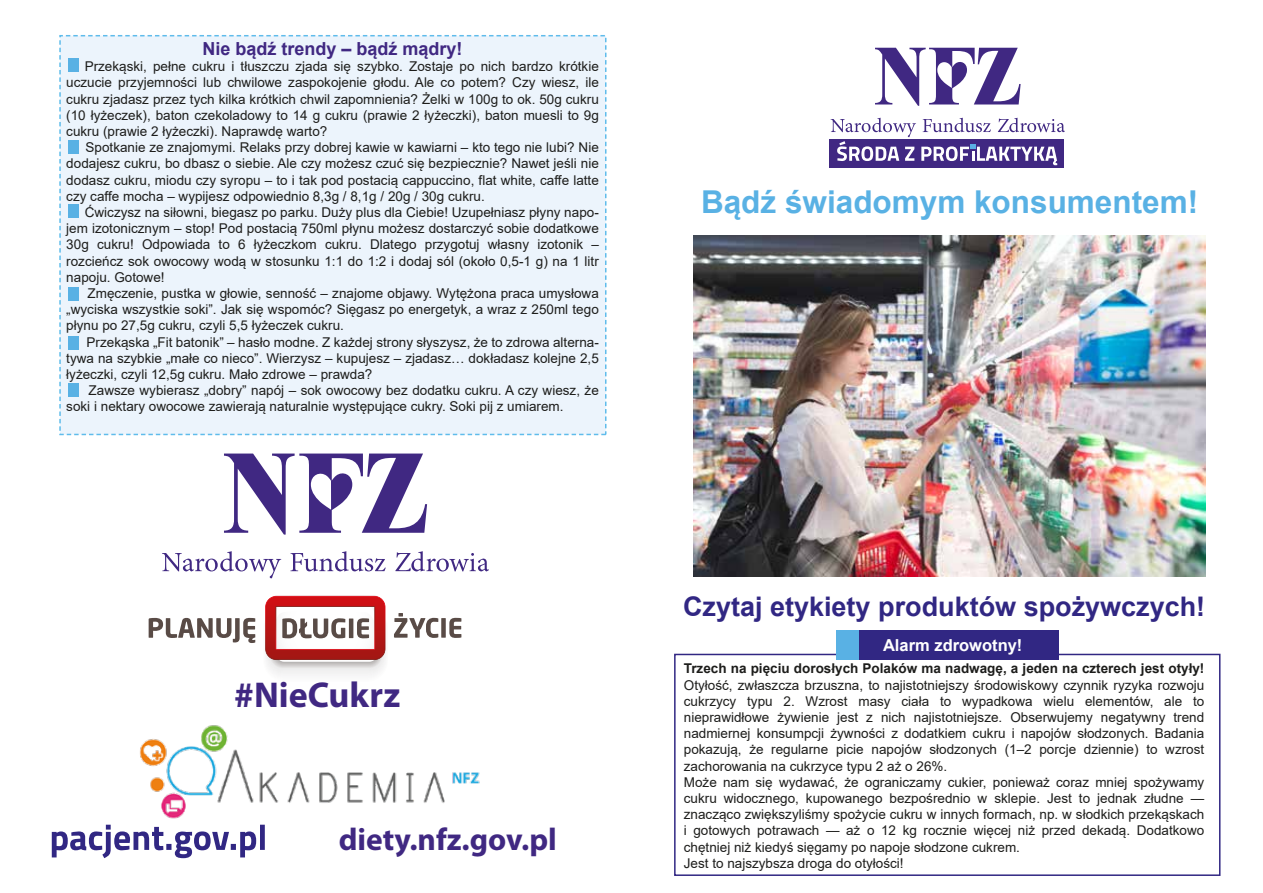
<style>
.page{position:relative;width:1263px;height:893px;background:#fff}
.page>*{position:absolute;margin:0;border:0;box-sizing:border-box;transform-origin:0 0}
.t1{font:700 36px "Myriad Pro";color:#402882}
.t2{font:700 31.5px "Arial";color:#59b1e4}
.t3{font:700 31.5px "Myriad Pro";color:#402882}
.t4{font:700 27px "Arial";color:#312783}
.t5{font:700 18px "Arial";color:#402882}
.t6{font:700 16.5px "Arial";color:#fff}
.t7{font:13.5px/16.2px "Arial";color:#1d1d1b;text-align:justify}
.t8{font:700 13.5px "Arial";color:#1d1d1b}
</style>
<div class="page">
<div style="left:674px;top:654px;width:546px;height:222px;border:2px solid #312783"></div>
<svg style="left:265px;top:595px;width:121px;height:80px"></svg>
<svg style="left:149px;top:618px;width:106px;height:25px"></svg>
<svg style="left:394px;top:613px;width:44px;height:25px"></svg>
<div style="left:441px;top:618px;width:5px;height:20px;background:#594b46"></div>
<svg style="left:449px;top:618px;width:12px;height:20px"></svg>
<svg style="left:52px;top:825px;width:213px;height:33px"></svg>
<div style="left:859px;top:630px;width:199px;height:30px;background:#312783"></div>
<div style="left:836px;top:630px;width:23px;height:30px;background:#59b1e4"></div>
<div style="left:829px;top:139px;width:235px;height:28px;background:#402882"></div>
<svg style="left:830px;top:48px;width:235px;height:117px"></svg>
<img style="left:122px;top:725px;width:358px;height:110px">
<img style="left:694px;top:235px;width:511px;height:342px">
<div style="left:59px;top:35px;width:547px;height:400px;background:#ecf4fc;border:2px dashed #5fbceb"></div>
<div style="left:68px;top:58px;width:10px;height:13px;background:#59b1e4"></div>
<div style="left:68px;top:140px;width:10px;height:13px;background:#59b1e4"></div>
<div style="left:68px;top:204px;width:10px;height:14px;background:#59b1e4"></div>
<div style="left:68px;top:287px;width:10px;height:13px;background:#59b1e4"></div>
<div style="left:68px;top:337px;width:10px;height:13px;background:#59b1e4"></div>
<div style="left:68px;top:383px;width:10px;height:14px;background:#59b1e4"></div>
<svg style="left:162px;top:454px;width:327px;height:124px"></svg>
<h3 class="t5" style="left:203px;top:36px;width:262px">Nie bądź trendy – bądź mądry!</h3>
<p class="t7" style="left:66px;top:58px;width:534px;text-indent:18px">Przekąski, pełne cukru i tłuszczu zjada się szybko. Zostaje po nich bardzo krótkie uczucie przyjemności lub chwilowe zaspokojenie głodu. Ale co potem? Czy wiesz, ile cukru zjadasz przez tych kilka krótkich chwil zapomnienia? Żelki w 100g to ok. 50g cukru (10 łyżeczek), baton czekoladowy to 14 g cukru (prawie 2 łyżeczki), baton muesli to 9g cukru (prawie 2 łyżeczki). Naprawdę warto?</p>
<p class="t7" style="left:66px;top:139px;width:534px;text-indent:19px">Spotkanie ze znajomymi. Relaks przy dobrej kawie w kawiarni – kto tego nie lubi? Nie dodajesz cukru, bo dbasz o siebie. Ale czy możesz czuć się bezpiecznie? Nawet jeśli nie dodasz cukru, miodu czy syropu – to i tak pod postacią cappuccino, flat white, caffe latte czy caffe mocha – wypijesz odpowiednio 8,3g / 8,1g / 20g / 30g cukru.</p>
<p class="t7" style="left:66px;top:204px;width:534px;text-indent:18px">Ćwiczysz na siłowni, biegasz po parku. Duży plus dla Ciebie! Uzupełniasz płyny napo&shy;jem izotonicznym – stop! Pod postacią 750ml płynu możesz dostarczyć sobie dodatkowe 30g cukru! Odpowiada to 6 łyżeczkom cukru. Dlatego przygotuj własny izotonik – rozcieńcz sok owocowy wodą w stosunku 1:1 do 1:2 i dodaj sól (około 0,5-1 g) na 1 litr napoju. Gotowe!</p>
<p class="t7" style="left:66px;top:285px;width:534px;text-indent:21px">Zmęczenie, pustka w głowie, senność – znajome objawy. Wytężona praca umysłowa „wyciska wszystkie soki”. Jak się wspomóc? Sięgasz po energetyk, a wraz z 250ml tego płynu po 27,5g cukru, czyli 5,5 łyżeczek cukru.</p>
<p class="t7" style="left:66px;top:334px;width:534px;text-indent:20px">Przekąska „Fit batonik” – hasło modne. Z każdej strony słyszysz, że to zdrowa alterna&shy;tywa na szybkie „małe co nieco”. Wierzysz – kupujesz – zjadasz… dokładasz kolejne 2,5 łyżeczki, czyli 12,5g cukru. Mało zdrowe – prawda?</p>
<p class="t7" style="left:66px;top:382px;width:534px;text-indent:22px">Zawsze wybierasz „dobry” napój – sok owocowy bez dodatku cukru. A czy wiesz, że soki i nektary owocowe zawierają naturalnie występujące cukry. Soki pij z umiarem.</p>
<h1 class="t1" style="left:234px;top:672px;width:167px">#NieCukrz</h1>
<h2 class="t3" style="left:339px;top:819px;width:220px">diety.nfz.gov.pl</h2>
<h2 class="t2" style="left:701px;top:180px;width:499px">Bądź świadomym konsumentem!</h2>
<h3 class="t4" style="left:683px;top:587px;width:524px">Czytaj etykiety produktów spożywczych!</h3>
<p class="t6" style="left:883px;top:633px;width:141px">Alarm zdrowotny!</p>
<p class="t8" style="left:684px;top:659px;width:522px">Trzech na pięciu dorosłych Polaków ma nadwagę, a jeden na czterech jest otyły!</p>
<p class="t7" style="left:684px;top:677px;width:522px;text-align:left">Otyłość, zwłaszcza brzuszna, to najistotniejszy środowiskowy czynnik ryzyka rozwoju cukrzycy typu 2. Wzrost masy ciała to wypadkowa wielu elementów, ale to nieprawidłowe żywienie jest z nich najistotniejsze. Obserwujemy negatywny trend nadmiernej konsumpcji żywności z dodatkiem cukru i napojów słodzonych. Badania pokazują, że regularne picie napojów słodzonych (1–2 porcje dziennie) to wzrost zachorowania na cukrzyce typu 2 aż o 26%.<br>Może nam się wydawać, że ograniczamy cukier, ponieważ coraz mniej spożywamy cukru widocznego, kupowanego bezpośrednio w sklepie. Jest to jednak złudne — znacząco zwiększyliśmy spożycie cukru w innych formach, np. w słodkich przekąskach i gotowych potrawach — aż o 12 kg rocznie więcej niż przed dekadą. Dodatkowo chętniej niż kiedyś sięgamy po napoje słodzone cukrem.<br>Jest to najszybsza droga do otyłości!</p>
</div>
